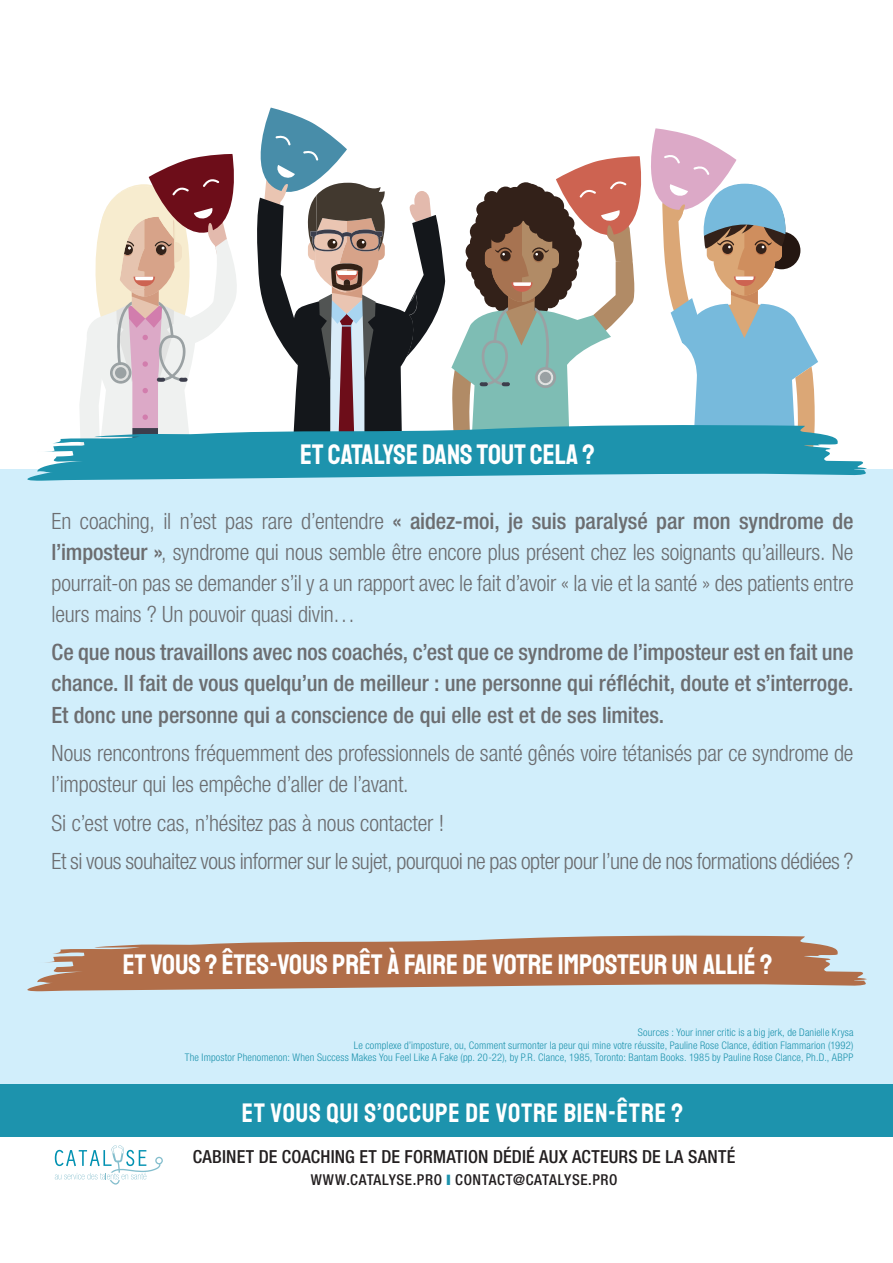
<style>
.page{position:relative;width:893px;height:1263px;background:#fff}
.page>*{position:absolute;margin:0;border:0;box-sizing:border-box;transform-origin:0 0}
.t1{font:28.5px "Staatliches";color:#fff}
.t2{font:27px "Staatliches";letter-spacing:.03em;color:#fff}
.t3{font:300 condensed 22.5px/31px "Helvetica Neue LT Pro";letter-spacing:-.01em;color:#6c6d70}
.t4{font:500 condensed 22.5px/31px "Helvetica Neue LT Pro";letter-spacing:-.005em;color:#6c6d70;text-align:justify}
.t5{font:500 condensed 18px "Helvetica Neue LT Pro";letter-spacing:.01em;color:#231f20}
.t6{font:500 condensed 15px "Helvetica Neue LT Pro";letter-spacing:.04em;color:#231f20}
.t7{font:300 condensed 10.5px/12.6px "Helvetica Neue LT Pro";letter-spacing:.015em;color:#1d93ad;text-align:right}
.s1{font-weight:500}
.s2{color:#1d93ad}
</style>
<div class="page">
<svg style="left:79px;top:108px;width:366px;height:317px"></svg>
<svg style="left:451px;top:128px;width:367px;height:297px"></svg>
<div style="left:0;top:469px;width:893px;height:651px;background:#d1eefb"></div>
<div style="left:0;top:1084px;width:893px;height:52px;background:#1d93ad"></div>
<svg style="left:55px;top:1145px;width:108px;height:39px"></svg>
<svg style="left:27px;top:935px;width:840px;height:56px;fill:#b16e49"></svg>
<svg style="left:27px;top:425px;width:840px;height:56px;fill:#1d93ad"></svg>
<p class="t1" style="left:300px;top:435px;width:296px">ET CATALYSE DANS TOUT CELA ?</p>
<p class="t3" style="left:52px;top:505px;width:804px;text-align:justify">En coaching, il n’est pas rare d’entendre <span class="s1">« aidez-moi, je suis paralysé par mon syndrome de l’imposteur »</span>, syndrome qui nous semble être encore plus présent chez les soignants qu’ailleurs. Ne pourrait-on pas se demander s’il y a un rapport avec le fait d’avoir « la vie et la santé » des patients entre leurs mains ? Un pouvoir quasi divin…</p>
<p class="t4" style="left:52px;top:637px;width:803px">Ce que nous travaillons avec nos coachés, c’est que ce syndrome de l’imposteur est en fait une chance. Il fait de vous quelqu’un de meilleur : une personne qui réfléchit, doute et s’interroge.<br>Et donc une personne qui a conscience de qui elle est et de ses limites.</p>
<p class="t3" style="left:52px;top:737px;width:803px">Nous rencontrons fréquemment des professionnels de santé gênés voire tétanisés par ce syndrome de l’imposteur qui les empêche d’aller de l’avant.</p>
<p class="t3" style="left:52px;top:803px;width:803px;line-height:38.5px">Si c’est votre cas, n’hésitez pas à nous contacter !<br>Et si vous souhaitez vous informer sur le sujet, pourquoi ne pas opter pour l’une de nos formations dédiées ?</p>
<p class="t1" style="left:123px;top:945px;width:651px">ET VOUS ? ÊTES-VOUS PRÊT À FAIRE DE VOTRE IMPOSTEUR UN ALLIÉ ?</p>
<p class="t7" style="left:185px;top:1026px;width:670px">Sources : Your inner critic is a big jerk, de Danielle Krysa<br>Le complexe d’imposture, ou, Comment surmonter la peur qui mine votre réussite, Pauline Rose Clance, édition Flammarion (1992)<br>The Impostor Phenomenon: When Success Makes You Feel Like A Fake (pp. 20-22), by P.R. Clance, 1985, Toronto: Bantam Books. 1985 by Pauline Rose Clance, Ph.D., ABPP</p>
<p class="t2" style="left:242px;top:1095px;width:443px">ET VOUS QUI S’OCCUPE DE VOTRE BIEN-ÊTRE ?</p>
<p class="t5" style="left:193px;top:1145px;width:544px">CABINET DE COACHING ET DE FORMATION DÉDIÉ AUX ACTEURS DE LA SANTÉ</p>
<p class="t6" style="left:311px;top:1171px;width:308px">WWW.CATALYSE.PRO <span class="s2">❙</span> CONTACT@CATALYSE.PRO</p>
</div>
